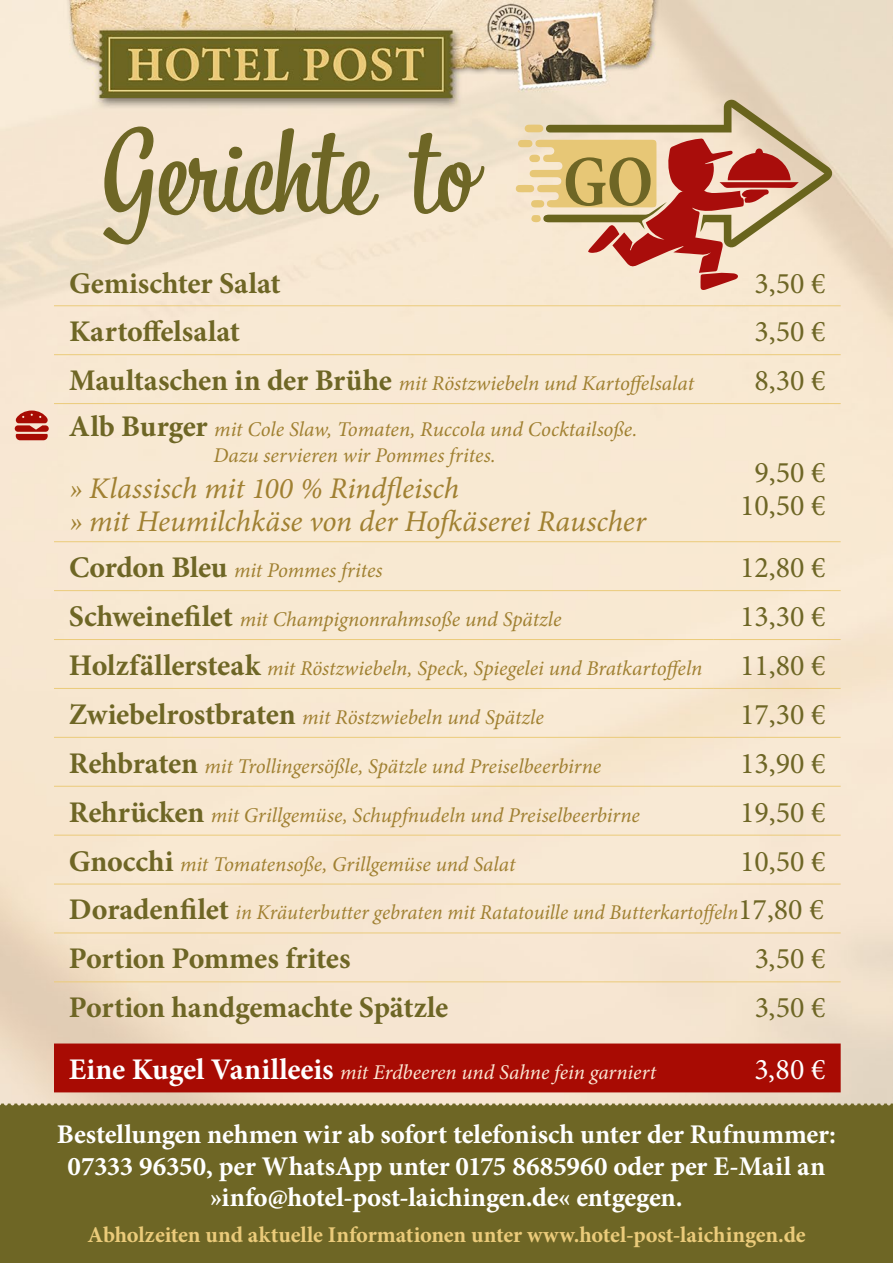
<style>
.page{position:relative;width:893px;height:1263px;background:#fff}
.page>*{position:absolute;margin:0;border:0;box-sizing:border-box;transform-origin:0 0}
.t1{font:30px/33px "Minion Pro";color:#6e6625;text-align:center}
.t2{font:700 30px "Minion Pro";letter-spacing:-.005em;color:#6e6625}
.t3{font:italic 30px/33px "Minion Pro";letter-spacing:-.005em;color:#a08031}
.t4{font:30px "Minion Pro";color:#fff}
.t5{font:700 27px/31.5px "Minion Pro";letter-spacing:-.01em;color:#fff;text-align:center}
.t6{font:700 22.5px "Minion Pro";letter-spacing:-.01em;color:#ebcb7a}
.t7{font:italic 21px/25.2px "Minion Pro";letter-spacing:-.005em;color:#a08031;text-align:center}
.t8{font:italic 21px "Minion Pro";letter-spacing:-.005em;color:#fbe7d4}
.s1{font-weight:700;font-style:normal;font-size:30px;color:#6e6625}
.s2{font-style:normal;font-size:30px;color:#6e6625}
.s3{font-weight:700;font-style:normal;font-size:30px;color:#fff}
</style>
<div class="page">
<img style="left:0;top:0;width:893px;height:1103px">
<div style="left:0;top:1111px;width:893px;height:152px;background:#6e6625"></div>
<svg style="left:0;top:1103px;width:893px;height:8px;background:#847b41"></svg>
<div style="left:54px;top:1043px;width:787px;height:49px;background:#a80b03"></div>
<hr style="left:54px;top:305px;width:659px;height:1px;background:#ebcb7a">
<hr style="left:713px;top:305px;width:128px;height:1px;background:#ebcb7a">
<hr style="left:54px;top:354px;width:659px;height:1px;background:#ebcb7a">
<hr style="left:713px;top:354px;width:128px;height:1px;background:#ebcb7a">
<hr style="left:54px;top:403px;width:659px;height:1px;background:#ebcb7a">
<hr style="left:713px;top:403px;width:128px;height:1px;background:#ebcb7a">
<hr style="left:54px;top:541px;width:659px;height:1px;background:#ebcb7a">
<hr style="left:713px;top:541px;width:128px;height:1px;background:#ebcb7a">
<hr style="left:54px;top:590px;width:659px;height:1px;background:#ebcb7a">
<hr style="left:713px;top:590px;width:128px;height:1px;background:#ebcb7a">
<hr style="left:54px;top:639px;width:659px;height:1px;background:#ebcb7a">
<hr style="left:713px;top:639px;width:128px;height:1px;background:#ebcb7a">
<hr style="left:54px;top:688px;width:659px;height:1px;background:#ebcb7a">
<hr style="left:713px;top:688px;width:128px;height:1px;background:#ebcb7a">
<hr style="left:54px;top:737px;width:659px;height:1px;background:#ebcb7a">
<hr style="left:713px;top:737px;width:128px;height:1px;background:#ebcb7a">
<hr style="left:54px;top:786px;width:659px;height:1px;background:#ebcb7a">
<hr style="left:713px;top:786px;width:128px;height:1px;background:#ebcb7a">
<hr style="left:54px;top:835px;width:659px;height:1px;background:#ebcb7a">
<hr style="left:713px;top:835px;width:128px;height:1px;background:#ebcb7a">
<hr style="left:54px;top:884px;width:659px;height:1px;background:#ebcb7a">
<hr style="left:713px;top:884px;width:128px;height:1px;background:#ebcb7a">
<hr style="left:54px;top:932px;width:659px;height:1px;background:#ebcb7a">
<hr style="left:713px;top:932px;width:128px;height:1px;background:#ebcb7a">
<hr style="left:54px;top:981px;width:659px;height:1px;background:#ebcb7a">
<hr style="left:713px;top:981px;width:128px;height:1px;background:#ebcb7a">
<svg style="left:103px;top:126px;width:381px;height:118px;background:#d2c5a6"></svg>
<svg style="left:516px;top:100px;width:316px;height:190px;background:#d8b193"></svg>
<svg style="left:15px;top:410px;width:34px;height:30px"></svg>
<h1 class="t2" style="left:69px;top:263px;width:213px">Gemischter Salat</h1>
<h1 class="t1" style="left:754px;top:267px;width:73px">3,50 €</h1>
<h1 class="t2" style="left:69px;top:310px;width:172px">Kartoffelsalat</h1>
<h1 class="t1" style="left:754px;top:315px;width:73px">3,50 €</h1>
<p class="t7" style="left:69px;top:371px;width:627px"><span class="s1">Maultaschen in der Brühe</span> mit Röstzwiebeln und Kartoffelsalat</p>
<h1 class="t1" style="left:754px;top:364px;width:73px">8,30 €</h1>
<p class="t7" style="left:69px;top:417px;width:570px"><span class="s1">Alb Burger</span> mit Cole Slaw, Tomaten, Ruccola und Cocktailsoße.<br>Dazu servieren wir Pommes frites.</p>
<h1 class="t3" style="left:69px;top:471px;width:579px">» Klassisch mit 100 % Rindfleisch<br>» mit Heumilchkäse von der Hofkäserei Rauscher</h1>
<h1 class="t1" style="left:740px;top:456px;width:87px">9,50 €<br>10,50 €</h1>
<p class="t7" style="left:69px;top:558px;width:315px"><span class="s1">Cordon Bleu</span> mit Pommes frites</p>
<h1 class="t1" style="left:740px;top:551px;width:87px">12,80 €</h1>
<p class="t7" style="left:69px;top:607px;width:494px"><span class="s1">Schweinefilet</span> mit Champignonrahmsoße und Spätzle</p>
<h1 class="t1" style="left:740px;top:600px;width:87px">13,30 €</h1>
<p class="t7" style="left:69px;top:655px;width:635px"><span class="s1">Holzfällersteak</span> mit Röstzwiebeln, Speck, Spiegelei und Bratkartoffeln</p>
<h1 class="t1" style="left:740px;top:649px;width:87px">11,80 €</h1>
<p class="t7" style="left:69px;top:704px;width:476px"><span class="s1">Zwiebelrostbraten</span> mit Röstzwiebeln und Spätzle</p>
<h1 class="t1" style="left:740px;top:698px;width:87px">17,30 €</h1>
<p class="t7" style="left:69px;top:753px;width:534px"><span class="s1">Rehbraten</span> mit Trollingersößle, Spätzle und Preiselbeerbirne</p>
<h1 class="t1" style="left:740px;top:747px;width:87px">13,90 €</h1>
<p class="t7" style="left:69px;top:802px;width:573px"><span class="s1">Rehrücken</span> mit Grillgemüse, Schupfnudeln und Preiselbeerbirne</p>
<h1 class="t1" style="left:740px;top:796px;width:87px">19,50 €</h1>
<p class="t7" style="left:69px;top:851px;width:448px"><span class="s1">Gnocchi</span> mit Tomatensoße, Grillgemüse und Salat</p>
<h1 class="t1" style="left:740px;top:844px;width:87px">10,50 €</h1>
<p class="t7" style="left:69px;top:900px;width:756px"><span class="s1">Doradenfilet</span> in Kräuterbutter gebraten mit Ratatouille und Butterkartoffeln<span class="s2">17,80 €</span></p>
<h1 class="t2" style="left:69px;top:937px;width:283px">Portion Pommes frites</h1>
<h1 class="t1" style="left:755px;top:942px;width:72px">3,50 €</h1>
<h1 class="t2" style="left:69px;top:986px;width:381px">Portion handgemachte Spätzle</h1>
<h1 class="t1" style="left:755px;top:991px;width:72px">3,50 €</h1>
<p class="t8" style="left:69px;top:1058px;width:589px"><span class="s3">Eine Kugel Vanilleeis</span> mit Erdbeeren und Sahne fein garniert</p>
<h1 class="t4" style="left:754px;top:1049px;width:73px">3,80 €</h1>
<p class="t5" style="left:57px;top:1119px;width:781px">Bestellungen nehmen wir ab sofort telefonisch unter der Rufnummer:<br>07333 96350, per WhatsApp unter 0175 8685960 oder per E-Mail an »info@hotel-post-laichingen.de« entgegen.</p>
<p class="t6" style="left:87px;top:1219px;width:720px">Abholzeiten und aktuelle Informationen unter www.hotel-post-laichingen.de</p>
</div>
